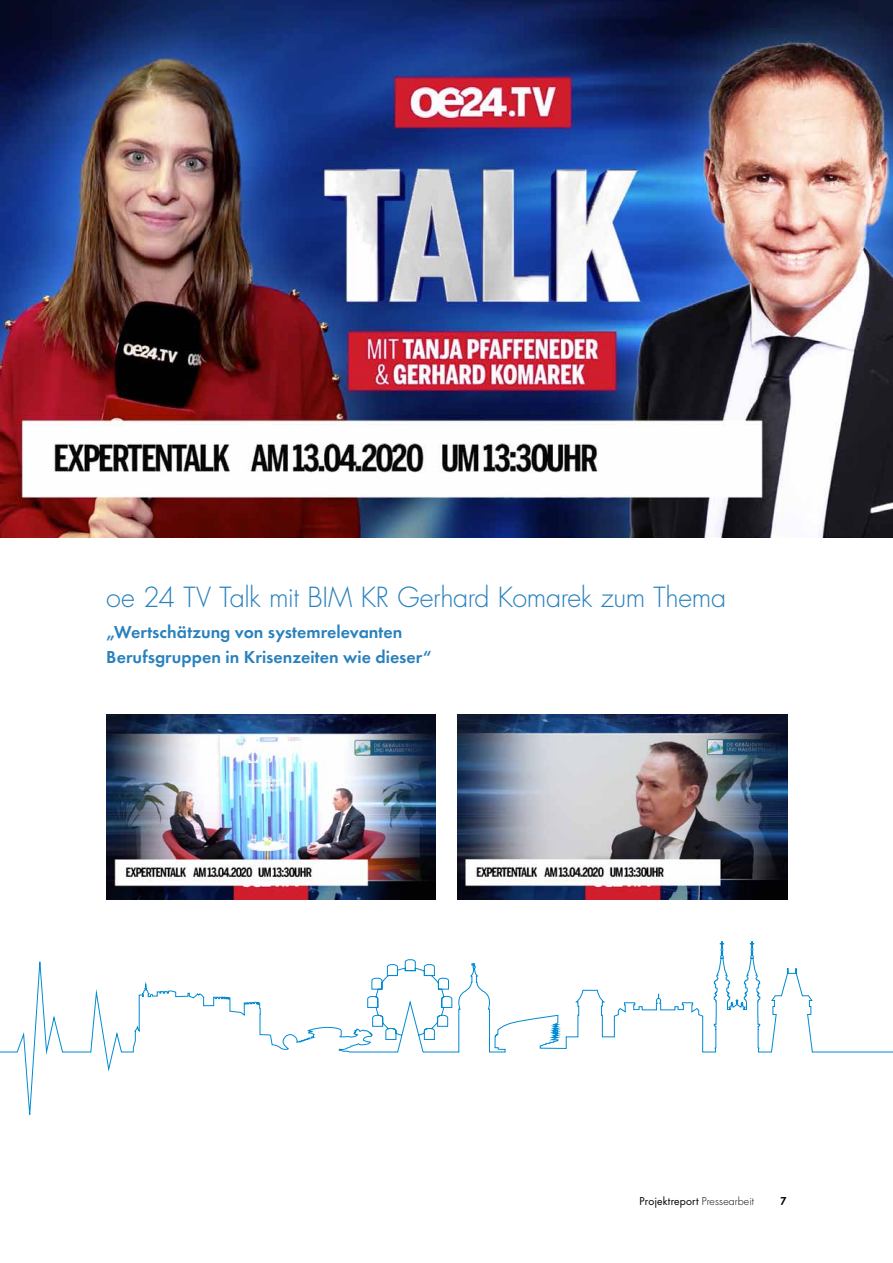
<style>
.page{position:relative;width:893px;height:1263px;background:#fff}
.page>*{position:absolute;margin:0;border:0;box-sizing:border-box;transform-origin:0 0}
.t1{font:300 27px "Futura";letter-spacing:-.015em;color:#2981bd}
.t2{font:600 18px/25.5px "Futura T";color:#2981bd}
.t3{font:10.5px "Futura";letter-spacing:.015em;color:#000}
.t4{font:800 10.5px "Futura";color:#000}
.s1{font-weight:300}
</style>
<div class="page">
<img style="left:457px;top:714px;width:330px;height:186px">
<img style="left:0;top:0;width:893px;height:537px">
<img style="left:106px;top:714px;width:330px;height:185px">
<svg style="left:0;top:941px;width:893px;height:174px"></svg>
<h1 class="t1" style="left:106px;top:580px;width:621px">oe 24 TV Talk mit BIM KR Gerhard Komarek zum Thema</h1>
<p class="t2" style="left:106px;top:619px;width:327px">„Wertschätzung von systemrelevanten<br>Berufsgruppen in Krisenzeiten wie dieser“</p>
<p class="t3" style="left:640px;top:1193px;width:116px">Projektreport <span class="s1">Pressearbeit</span></p>
<p class="t4" style="left:781px;top:1194px;width:8px">7</p>
</div>
